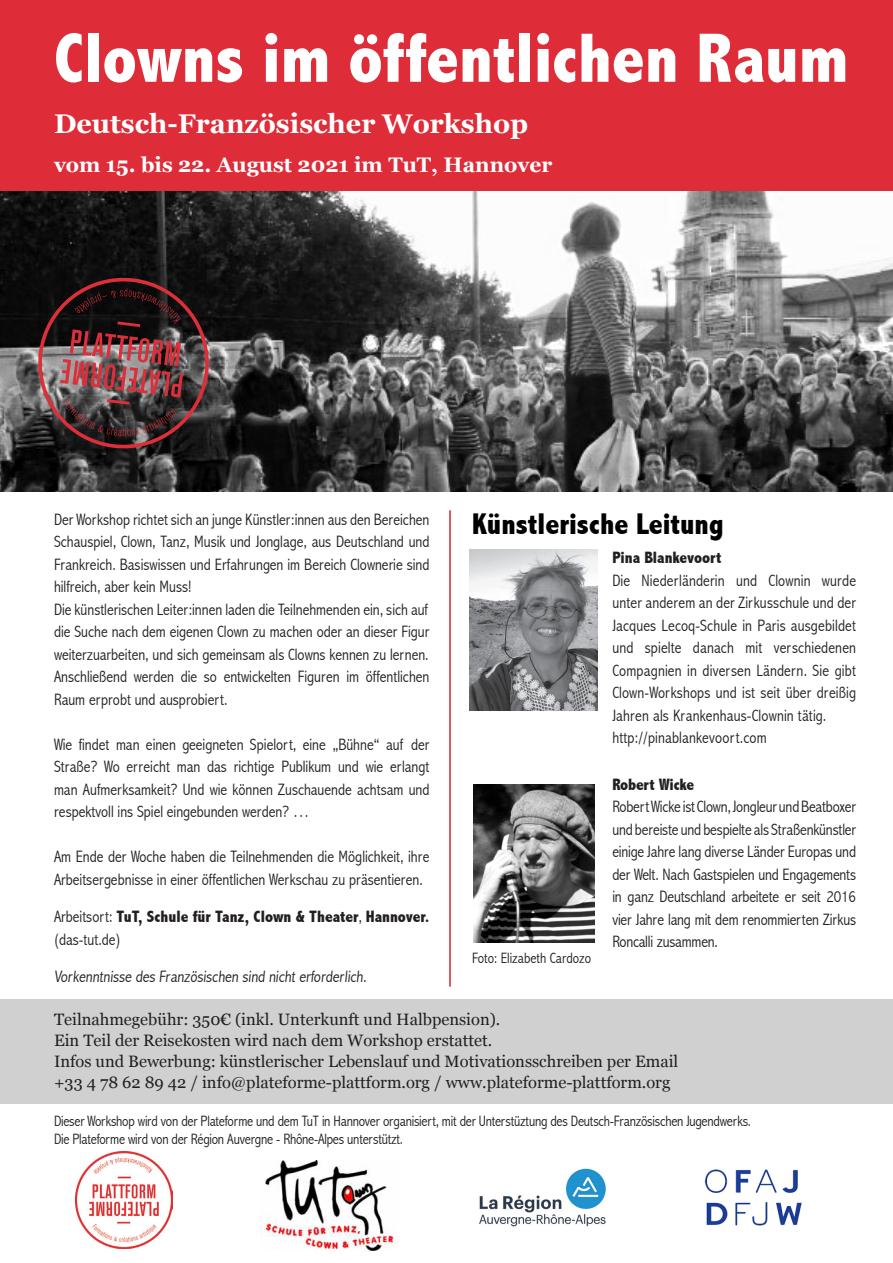
<style>
.page{position:relative;width:893px;height:1263px;background:#fff}
.page>*{position:absolute;margin:0;border:0;box-sizing:border-box;transform-origin:0 0}
.t1{font:800 condensed 70.5px "Abadi";color:#fff}
.t2{font:800 condensed 30px "Abadi";color:#000}
.t3{font:700 27px "Georgia";color:#fff}
.t4{font:700 21px "Georgia";color:#fff}
.t5{font:300 condensed 16.5px/22.5px "Abadi";color:#231f20;text-align:justify}
.t6{font:16.5px "Georgia";color:#231f20}
.t7{font:800 condensed 16.5px/22.5px "Abadi";color:#231f20}
.t8{font:300 condensed 15px "Abadi";letter-spacing:-.015em;color:#231f20}
.s1{font-weight:300}
</style>
<div class="page">
<div style="left:0;top:999px;width:893px;height:105px;background:#d1d0d0"></div>
<div style="left:0;top:0;width:893px;height:240px;background:#de2c38"></div>
<img style="left:0;top:191px;width:893px;height:301px">
<hr style="left:449px;top:510px;width:2px;height:476px;background:#d1232a">
<svg style="left:33px;top:273px;width:181px;height:180px;background:#4c3133"></svg>
<img style="left:470px;top:549px;width:128px;height:161px">
<img style="left:473px;top:784px;width:121px;height:159px">
<img style="left:704px;top:1169px;width:98px;height:57px">
<img style="left:479px;top:1168px;width:127px;height:59px">
<img style="left:261px;top:1161px;width:133px;height:89px">
<img style="left:75px;top:1151px;width:97px;height:97px">
<p class="t1" style="left:54px;top:17px;width:796px">Clowns im öffentlichen Raum</p>
<p class="t3" style="left:54px;top:103px;width:476px">Deutsch-Französischer Workshop</p>
<p class="t4" style="left:54px;top:149px;width:500px">vom 15. bis 22. August 2021 im TuT, Hannover</p>
<p class="t5" style="left:54px;top:508px;width:377px">Der Workshop richtet sich an junge Künstler:innen aus den Bereichen Schauspiel, Clown, Tanz, Musik und Jonglage, aus Deutschland und Frankreich. Basiswissen und Erfahrungen im Bereich Clownerie sind hilfreich, aber kein Muss!</p>
<p class="t5" style="left:54px;top:598px;width:377px">Die künstlerischen Leiter:innen laden die Teilnehmenden ein, sich auf die Suche nach dem eigenen Clown zu machen oder an dieser Figur weiterzuarbeiten, und sich gemeinsam als Clowns kennen zu lernen.</p>
<p class="t5" style="left:54px;top:666px;width:377px">Anschließend werden die so entwickelten Figuren im öffentlichen<br>Raum erprobt und ausprobiert.</p>
<p class="t5" style="left:54px;top:733px;width:377px">Wie findet man einen geeigneten Spielort, eine „Bühne“ auf der Straße? Wo erreicht man das richtige Publikum und wie erlangt man Aufmerksamkeit? Und wie können Zuschauende achtsam und respektvoll ins Spiel eingebunden werden? …</p>
<p class="t5" style="left:54px;top:846px;width:377px">Am Ende der Woche haben die Teilnehmenden die Möglichkeit, ihre<br>Arbeitsergebnisse in einer öffentlichen Werkschau zu präsentieren.</p>
<p class="t7" style="left:54px;top:906px;width:377px"><span class="s1">Arbeitsort:</span> TuT, Schule für Tanz, Clown &amp; Theater<span class="s1">,</span> Hannover. <span class="s1">(das-tut.de)</span></p>
<p class="t5" style="left:54px;top:966px;width:316px">Vorkenntnisse des Französischen sind nicht erforderlich.</p>
<p class="t2" style="left:472px;top:506px;width:253px">Künstlerische Leitung</p>
<p class="t7" style="left:612px;top:546px;width:111px">Pina Blankevoort</p>
<p class="t5" style="left:612px;top:569px;width:245px">Die Niederländerin und Clownin wurde unter anderem an der Zirkusschule und der Jacques Lecoq-Schule in Paris ausgebildet und spielte danach mit verschiedenen Compagnien in diversen Ländern. Sie gibt Clown-Workshops und ist seit über dreißig Jahren als Krankenhaus-Clownin tätig.</p>
<p class="t5" style="left:612px;top:726px;width:156px">http://pinablankevoort.com</p>
<p class="t7" style="left:612px;top:773px;width:83px">Robert Wicke</p>
<p class="t5" style="left:612px;top:795px;width:245px">Robert Wicke ist Clown, Jongleur und Beatboxer und bereiste und bespielte als Straßenkünstler einige Jahre lang diverse Länder Europas und der Welt. Nach Gastspielen und Engagements in ganz Deutschland arbeitete er seit 2016 vier Jahre lang mit dem renommierten Zirkus Roncalli zusammen.</p>
<p class="t8" style="left:472px;top:949px;width:121px">Foto: Elizabeth Cardozo</p>
<p class="t6" style="left:54px;top:1007px;width:448px">Teilnahmegebühr: 350€ (inkl. Unterkunft und Halbpension).</p>
<p class="t6" style="left:54px;top:1028px;width:440px">Ein Teil der Reisekosten wird nach dem Workshop erstattet.</p>
<p class="t6" style="left:54px;top:1049px;width:626px">Infos und Bewerbung: künstlerischer Lebenslauf und Motivationsschreiben per Email</p>
<p class="t6" style="left:54px;top:1070px;width:618px">+33 4 78 62 89 42 / info@plateforme-plattform.org / www.plateforme-plattform.org</p>
<p class="t8" style="left:54px;top:1112px;width:698px">Dieser Workshop wird von der Plateforme und dem TuT in Hannover organisiert, mit der Unterstüztung des Deutsch-Französischen Jugendwerks.</p>
<p class="t8" style="left:54px;top:1130px;width:351px">Die Plateforme wird von der Région Auvergne - Rhône-Alpes unterstützt.</p>
</div>
